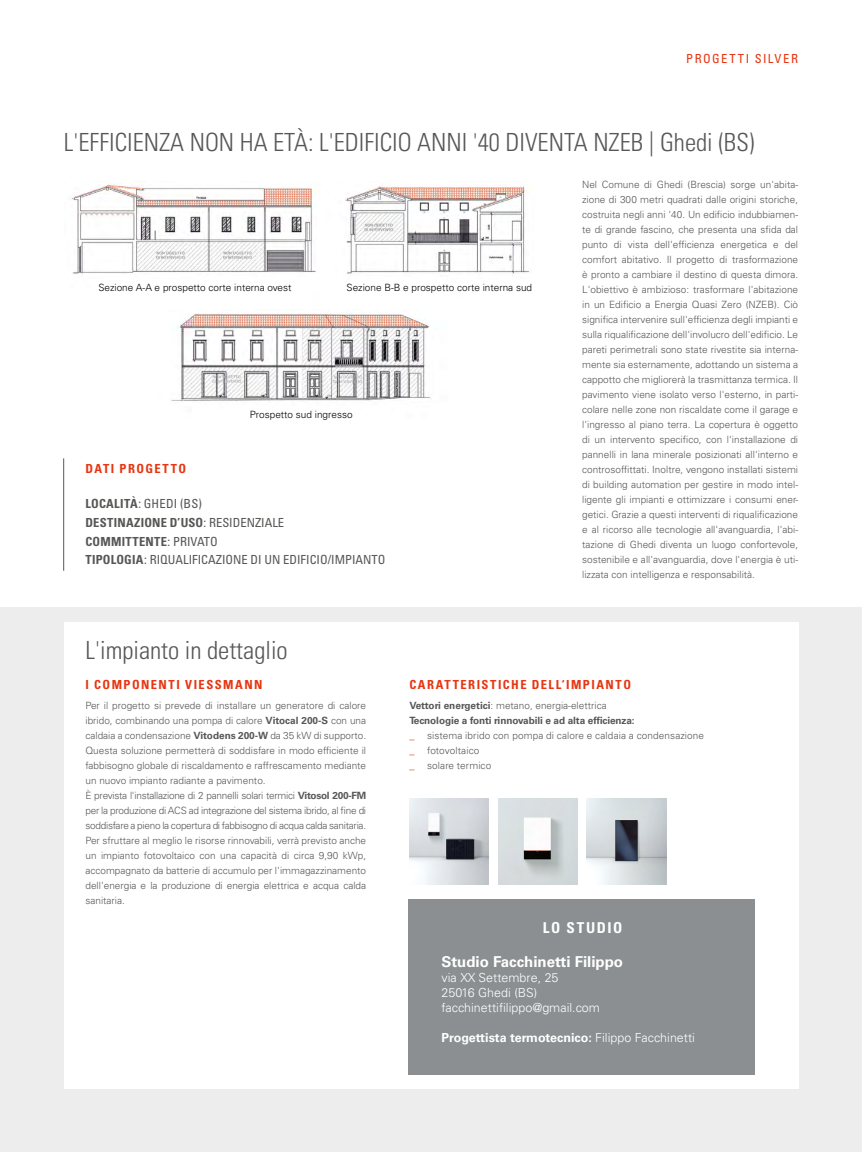
<style>
.page{position:relative;width:862px;height:1152px;background:#fff}
.page>*{position:absolute;margin:0;border:0;box-sizing:border-box;transform-origin:0 0}
.t1{font:25px "Univers LTCYR 47 Light Cond";color:#575756}
.t2{font:700 15px "Univers LTCYR 65";color:#fff}
.t3{font:15px "Univers LTCYR 67 Bold Cond";letter-spacing:.11em;color:#fff}
.t4{font:condensed 12.5px "Univers LTCYR 57";color:#575756}
.t5{font:12.5px "Univers LTCYR 67 Bold Cond";letter-spacing:.12em;color:#e63612}
.t6{font:300 12.5px/15px "Univers LTCYR 45";color:#fff}
.t7{font:12.5px/18.8px "Univers LTCYR 67 Bold Cond";letter-spacing:.02em;color:#575756}
.t8{font:700 12.5px "Univers LTCYR 65";color:#fff}
.t9{font:condensed 12.5px "Univers LTCYR 57";letter-spacing:.125em;color:#e63612}
.t10{font:300 10px/15px "Univers LTCYR 45";color:#575756}
.t11{font:300 10px "Univers LTCYR 45";color:#020203}
.t12{font:700 10px "Univers LTCYR 65";letter-spacing:-.01em;color:#575756}
.t13{font:300 10px "Univers LTCYR 45";color:#e63612}
.s1{font-family:"Univers LTCYR 67 Bold Cond";font-stretch:normal}
.s2{font-family:"Univers LTCYR 57";font-stretch:condensed}
.s3{font-family:"Univers LTCYR 65";font-weight:700}
.s4{font-family:"Univers LTCYR 45";font-weight:300}
</style>
<div class="page">
<div style="left:0;top:608px;width:861px;height:544px;background:#ededed"></div>
<div style="left:64px;top:622px;width:733px;height:466px;background:#fff"></div>
<img style="left:72px;top:181px;width:458px;height:220px">
<hr style="left:63px;top:458px;width:1px;height:113px;background:#575756">
<div style="left:408px;top:899px;width:346px;height:176px;background:#8b8f91"></div>
<img style="left:409px;top:798px;width:79px;height:86px">
<img style="left:586px;top:798px;width:79px;height:86px">
<img style="left:498px;top:798px;width:79px;height:86px">
<p class="t9" style="left:685px;top:50px;width:113px">PROGETTI SILVER</p>
<h1 class="t1" style="left:64px;top:125px;width:691px">L'EFFICIENZA NON HA ETÀ: L'EDIFICIO ANNI '40 DIVENTA NZEB | Ghedi (BS)</h1>
<p class="t11" style="left:98px;top:280px;width:194px">Sezione A-A e prospetto corte interna ovest</p>
<p class="t11" style="left:346px;top:280px;width:187px">Sezione B-B e prospetto corte interna sud</p>
<p class="t5" style="left:85px;top:461px;width:102px">DATI PROGETTO</p>
<p class="t11" style="left:250px;top:407px;width:104px">Prospetto sud ingresso</p>
<p class="t4" style="left:85px;top:496px;width:118px"><span class="s1">LOCALITÀ</span>: GHEDI (BS)</p>
<p class="t7" style="left:85px;top:513px;width:200px">DESTINAZIONE D’USO<span class="s2">: RESIDENZIALE<br></span>COMMITTENTE<span class="s2">: PRIVATO</span></p>
<p class="t4" style="left:85px;top:552px;width:301px"><span class="s1">TIPOLOGIA</span>: RIQUALIFICAZIONE DI UN EDIFICIO/IMPIANTO</p>
<h1 class="t1" style="left:85px;top:633px;width:204px">L'impianto in dettaglio</h1>
<p class="t10" style="left:582px;top:177px;width:217px;text-align:justify">Nel Comune di Ghedi (Brescia) sorge un'abita&shy;zione di 300 metri quadrati dalle origini storiche, costruita negli anni '40. Un edificio indubbiamen&shy;te di grande fascino, che presenta una sfida dal punto di vista dell'efficienza energetica e del comfort abitativo. Il progetto di trasformazione è pronto a cambiare il destino di questa dimora.<br>L'obiettivo è ambizioso: trasformare l'abitazione in un Edificio a Energia Quasi Zero (NZEB). Ciò significa intervenire sull'efficienza degli impianti e sulla riqualificazione dell'involucro dell'edificio. Le pareti perimetrali sono state rivestite sia interna&shy;mente sia esternamente, adottando un sistema a cappotto che migliorerà la trasmittanza termica. Il pavimento viene isolato verso l'esterno, in parti&shy;colare nelle zone non riscaldate come il garage e l'ingresso al piano terra. La copertura è oggetto di un intervento specifico, con l'installazione di pannelli in lana minerale posizionati all'interno e controsoffittati. Inoltre, vengono installati sistemi di building automation per gestire in modo intel&shy;ligente gli impianti e ottimizzare i consumi ener&shy;getici. Grazie a questi interventi di riqualificazione e al ricorso alle tecnologie all'avanguardia, l'abi&shy;tazione di Ghedi diventa un luogo confortevole, sostenibile e all'avanguardia, dove l'energia è uti&shy;lizzata con intelligenza e responsabilità.</p>
<p class="t5" style="left:85px;top:676px;width:178px">I COMPONENTI VIESSMANN</p>
<p class="t10" style="left:85px;top:697px;width:282px">Per il progetto si prevede di installare un generatore di calore ibrido, combinando una pompa di calore <span class="s3">Vitocal 200-S</span> con una caldaia a condensazione <span class="s3">Vitodens 200-W</span> da 35 kW di supporto.<br>Questa soluzione permetterà di soddisfare in modo efficiente il fabbisogno globale di riscaldamento e raffrescamento mediante un nuovo impianto radiante a pavimento.<br>È prevista l'installazione di 2 pannelli solari termici <span class="s3">Vitosol 200-FM </span>per la produzione di ACS ad integrazione del sistema ibrido, al fine di soddisfare a pieno la copertura di fabbisogno di acqua calda sanitaria.<br>Per sfruttare al meglio le risorse rinnovabili, verrà previsto anche un impianto fotovoltaico con una capacità di circa 9,90 kWp, accompagnato da batterie di accumulo per l'immagazzinamento dell'energia e la produzione di energia elettrica e acqua calda sanitaria.</p>
<p class="t5" style="left:409px;top:676px;width:223px">CARATTERISTICHE DELL‘IMPIANTO</p>
<p class="t10" style="left:409px;top:697px;width:199px"><span class="s3">Vettori energetici</span>: metano, energia-elettrica</p>
<p class="t12" style="left:409px;top:713px;width:227px">Tecnologie a fonti rinnovabili e ad alta efficienza:</p>
<p class="t13" style="left:409px;top:728px;width:6px">_</p>
<p class="t10" style="left:427px;top:727px;width:278px">sistema ibrido con pompa di calore e caldaia a condensazione</p>
<p class="t13" style="left:409px;top:743px;width:6px">_</p>
<p class="t10" style="left:427px;top:742px;width:54px">fotovoltaico</p>
<p class="t13" style="left:409px;top:758px;width:6px">_</p>
<p class="t10" style="left:427px;top:757px;width:66px">solare termico</p>
<h2 class="t3" style="left:542px;top:918px;width:81px">LO STUDIO</h2>
<h2 class="t2" style="left:441px;top:951px;width:183px">Studio Facchinetti Filippo</h2>
<p class="t6" style="left:441px;top:970px;width:160px">via XX Settembre, 25<br>25016 Ghedi (BS) facchinettifilippo@gmail.com</p>
<p class="t8" style="left:441px;top:1029px;width:255px">Progettista termotecnico: <span class="s4">Filippo Facchinetti</span></p>
</div>
